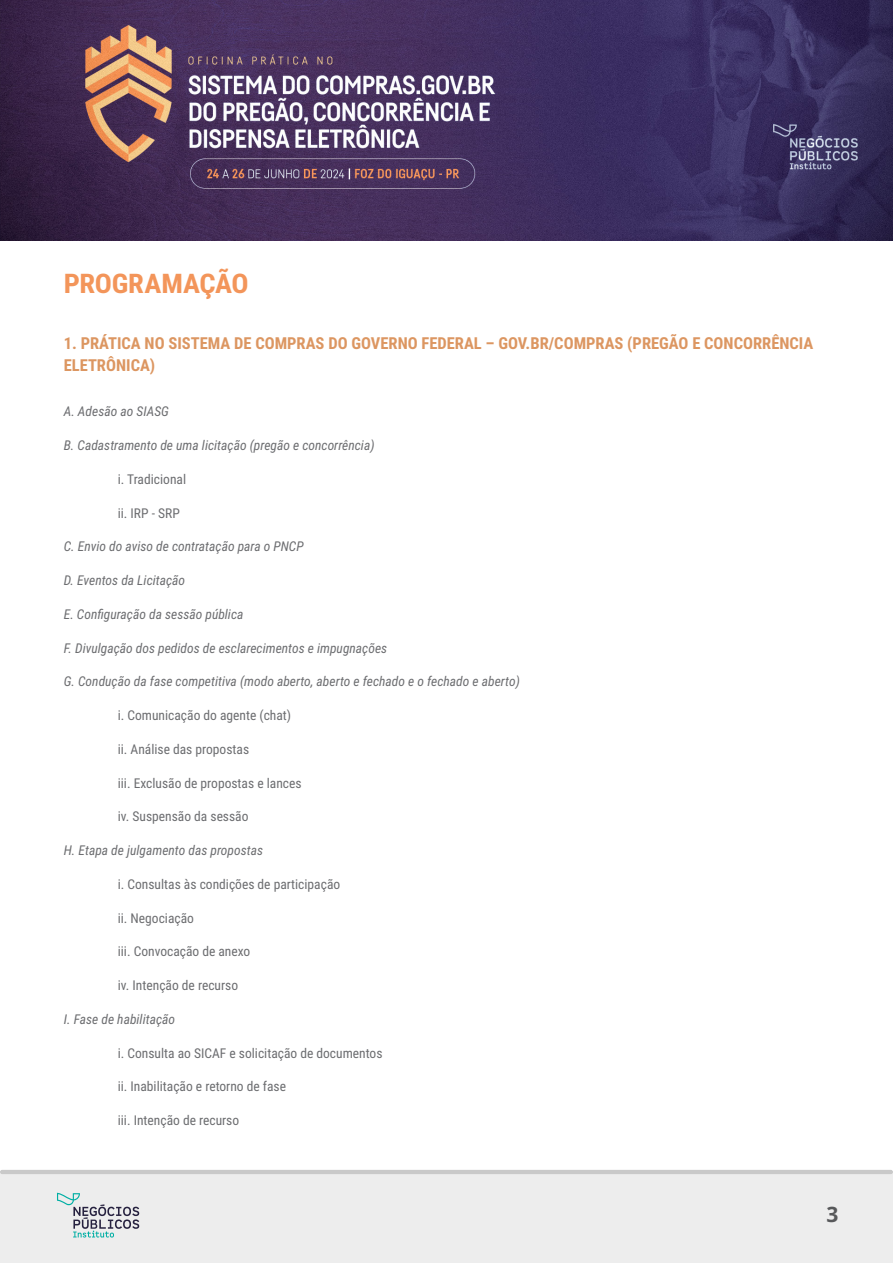
<style>
.page{position:relative;width:893px;height:1263px;background:#fff}
.page>*{position:absolute;margin:0;border:0;box-sizing:border-box;transform-origin:0 0}
.titulo-curso{font:700 27px "Roboto Condensed";letter-spacing:-.01em;color:#f3955a;scale:1.05 1}
.t1{font:700 21px "Open Sans";color:#57585a}
.corpo{font:700 16.5px/22.5px "Roboto Condensed";color:#dc9661}
.corpo-2{font:italic 13.5px "Roboto Condensed";color:#6c6d70}
.corpo-3{font:13.5px "Roboto Condensed";color:#6c6d70}
</style>
<div class="page">
<div style="left:0;top:1174px;width:893px;height:89px;background:#ededed"></div>
<hr style="left:0;top:1170px;width:893px;height:4px;background:#c9c9c9;border-radius:2px">
<img style="left:0;top:0;width:893px;height:240px">
<svg style="left:57px;top:1193px;width:82px;height:44px"></svg>
<p class="titulo-curso" style="left:64px;top:264px;width:177px">PROGRAMAÇÃO</p>
<p class="corpo" style="left:64px;top:331px;width:751px">1. PRÁTICA NO SISTEMA DE COMPRAS DO GOVERNO FEDERAL – GOV.BR/COMPRAS (PREGÃO E CONCORRÊNCIA<br>ELETRÔNICA)</p>
<p class="corpo-2" style="left:64px;top:402px;width:107px">A. Adesão ao SIASG</p>
<p class="corpo-2" style="left:64px;top:436px;width:312px">B. Cadastramento de uma licitação (pregão e concorrência)</p>
<p class="corpo-3" style="left:118px;top:469px;width:70px">i. Tradicional</p>
<p class="corpo-3" style="left:118px;top:503px;width:64px">ii. IRP - SRP</p>
<p class="corpo-2" style="left:64px;top:537px;width:241px">C. Envio do aviso de contratação para o PNCP</p>
<p class="corpo-2" style="left:64px;top:571px;width:123px">D. Eventos da Licitação</p>
<p class="corpo-2" style="left:64px;top:604px;width:181px">E. Configuração da sessão pública</p>
<p class="corpo-2" style="left:64px;top:638px;width:325px">F. Divulgação dos pedidos de esclarecimentos e impugnações</p>
<p class="corpo-2" style="left:64px;top:672px;width:458px">G. Condução da fase competitiva (modo aberto, aberto e fechado e o fechado e aberto)</p>
<p class="corpo-3" style="left:118px;top:706px;width:175px">i. Comunicação do agente (chat)</p>
<p class="corpo-3" style="left:118px;top:739px;width:133px">ii. Análise das propostas</p>
<p class="corpo-3" style="left:118px;top:773px;width:185px">iii. Exclusão de propostas e lances</p>
<p class="corpo-3" style="left:118px;top:807px;width:132px">iv. Suspensão da sessão</p>
<p class="corpo-2" style="left:64px;top:841px;width:201px">H. Etapa de julgamento das propostas</p>
<p class="corpo-3" style="left:118px;top:874px;width:224px">i. Consultas às condições de participação</p>
<p class="corpo-3" style="left:118px;top:908px;width:78px">ii. Negociação</p>
<p class="corpo-3" style="left:118px;top:942px;width:134px">iii. Convocação de anexo</p>
<p class="corpo-3" style="left:118px;top:976px;width:122px">iv. Intenção de recurso</p>
<p class="corpo-2" style="left:64px;top:1009px;width:113px">I. Fase de habilitação</p>
<p class="corpo-3" style="left:118px;top:1043px;width:266px">i. Consulta ao SICAF e solicitação de documentos</p>
<p class="corpo-3" style="left:118px;top:1077px;width:170px">ii. Inabilitação e retorno de fase</p>
<p class="corpo-3" style="left:118px;top:1111px;width:123px">iii. Intenção de recurso</p>
<h2 class="t1" style="left:826px;top:1199px;width:14px">3</h2>
</div>
